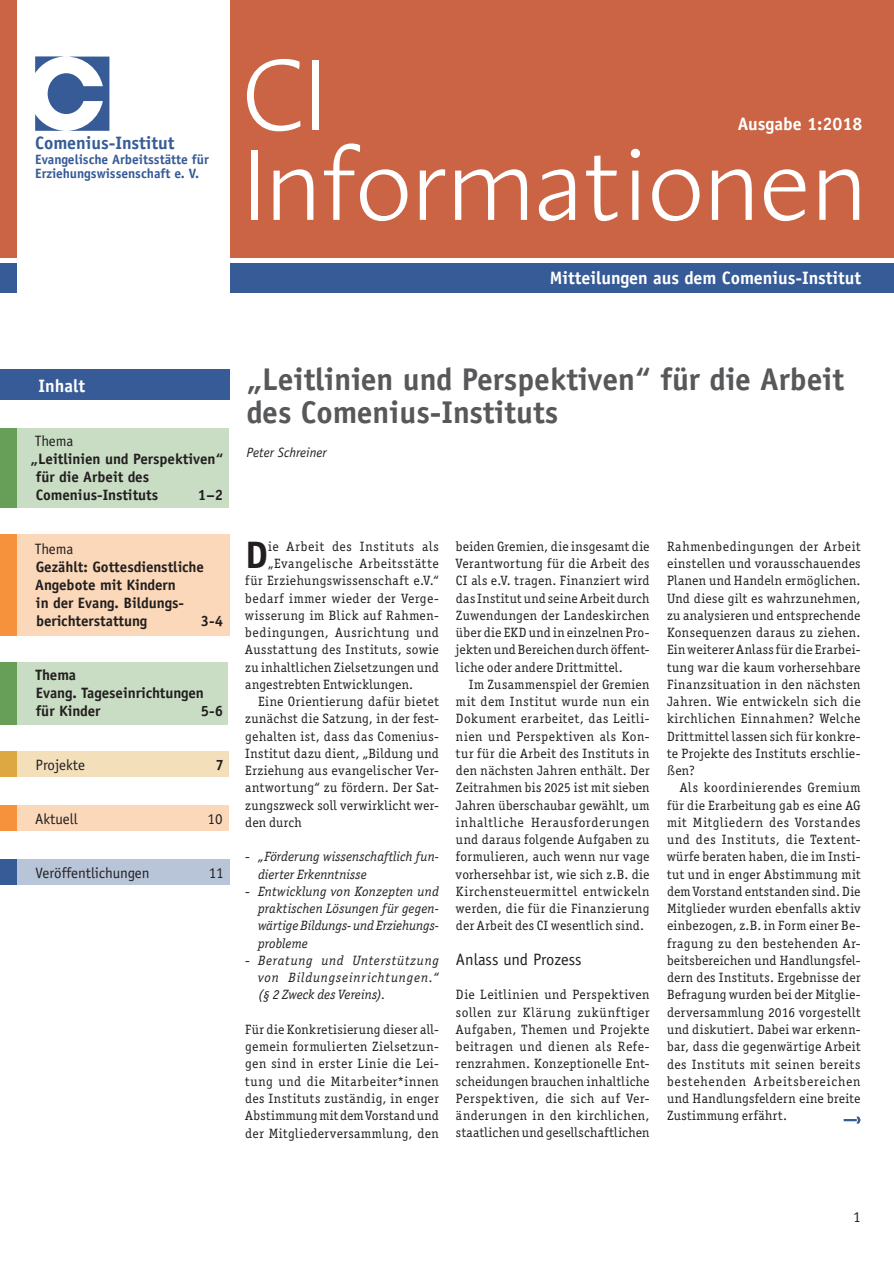
<style>
.page{position:relative;width:894px;height:1264px;background:#fff}
.page>*{position:absolute;margin:0;border:0;box-sizing:border-box;transform-origin:0 0}
.t1{font:300 103.5px "Linotype Aroma";letter-spacing:-.035em;color:#fff}
.t2{font:700 38.4px "Officina Sans LT";color:#231f20}
.t3{font:700 31.5px/33px "Officina Sans LT";color:#57585a}
.t4{font:700 18px "Officina Sans LT";color:#fff}
.t5{font:700 18px "Officina Sans LT";color:#365b96}
.t6{font:16.5px "Officina Sans LT";color:#231f20}
.t7{font:700 15px/18px "Officina Sans LT";color:#231f20}
.t8{font:15px "Officina Sans LT";color:#231f20}
.t9{font:700 15px "Officina Ser ITC Std";color:#231f20}
.t10{font:13.5px/17.2px "Officina Ser ITC Std";letter-spacing:.035em;color:#231f20;text-align:justify}
.t11{font:italic 13.5px/17.2px "Officina Ser ITC Std";letter-spacing:.01em;color:#231f20;text-align:justify}
.t12{font:700 13.5px/14.2px "Officina Sans LT";color:#365b96}
.t13{font:13.5px "Officina Ser ITC Std";letter-spacing:.055em;color:#231f20}
.t14{font:13.5px "Officina Ser ITC Std";letter-spacing:.06em;color:#231f20}
.t15{font:italic 13.5px "Officina Sans";letter-spacing:.005em;color:#231f20}
.t16{font:13.5px "Officina Ser ITC Std";letter-spacing:.015em;color:#231f20}
.s1{font-style:normal}
</style>
<div class="page">
<div style="left:0;top:428px;width:229px;height:79px;background:#679f59"></div>
<div style="left:0;top:535px;width:230px;height:101px;background:#f6923b"></div>
<div style="left:0;top:805px;width:229px;height:26px;background:#f6923b"></div>
<div style="left:0;top:751px;width:229px;height:26px;background:#dda841"></div>
<div style="left:0;top:859px;width:229px;height:26px;background:#365b96"></div>
<div style="left:0;top:662px;width:228px;height:62px;background:#679f59"></div>
<div style="left:0;top:263px;width:894px;height:29px;background:#365b96"></div>
<div style="left:0;top:0;width:894px;height:258px;background:#ca6445"></div>
<div style="left:17px;top:0;width:213px;height:371px;background:#fff"></div>
<svg style="left:35px;top:56px;width:74px;height:75px"></svg>
<div style="left:17px;top:369px;width:213px;height:31px;background:#365b96"></div>
<div style="left:0;top:369px;width:26px;height:31px;background:#365b96"></div>
<svg style="left:17px;top:428px;width:213px;height:457px"></svg>
<svg style="left:843px;top:1116px;width:18px;height:8px"></svg>
<h3 class="t5" style="left:35px;top:132px;width:141px">Comenius-Institut</h3>
<p class="t12" style="left:35px;top:152px;width:175px">Evangelische Arbeitsstätte für<br>Erziehungswissenschaft e. V.</p>
<h1 class="t1" style="left:241px;top:31px;width:89px">CI</h1>
<h3 class="t4" style="left:737px;top:113px;width:126px">Ausgabe 1:2018</h3>
<h1 class="t1" style="left:241px;top:121px;width:629px">Informationen</h1>
<h3 class="t4" style="left:549px;top:267px;width:313px">Mitteilungen aus dem Comenius-Institut</h3>
<h3 class="t4" style="left:38px;top:374px;width:48px">Inhalt</h3>
<p class="t8" style="left:35px;top:432px;width:40px">Thema</p>
<p class="t7" style="left:36px;top:450px;width:189px;text-indent:-5px">„Leitlinien und Perspektiven“ für die Arbeit des<br>Comenius-Instituts</p>
<p class="t7" style="left:198px;top:486px;width:27px">1–2</p>
<p class="t8" style="left:35px;top:540px;width:40px">Thema</p>
<p class="t7" style="left:35px;top:558px;width:170px">Gezählt: Gottesdienstliche<br>Angebote mit Kindern<br>in der Evang. Bildungs&shy;berichterstattung</p>
<p class="t7" style="left:201px;top:612px;width:24px">3-4</p>
<p class="t7" style="left:36px;top:666px;width:170px">Thema<br>Evang. Tageseinrichtungen für Kinder</p>
<p class="t7" style="left:201px;top:702px;width:24px">5-6</p>
<p class="t8" style="left:36px;top:756px;width:51px">Projekte</p>
<p class="t9" style="left:216px;top:756px;width:10px">7</p>
<p class="t8" style="left:35px;top:810px;width:44px">Aktuell</p>
<p class="t8" style="left:208px;top:810px;width:16px">10</p>
<p class="t8" style="left:36px;top:864px;width:115px">Veröffentlichungen</p>
<p class="t8" style="left:209px;top:864px;width:16px">11</p>
<h3 class="t3" style="left:246px;top:362px;width:599px">„Leitlinien und Perspektiven“ für die Arbeit des Comenius-Instituts</h3>
<p class="t15" style="left:246px;top:445px;width:82px">Peter Schreiner</p>
<h2 class="t2" style="left:245px;top:531px;width:24px">D</h2>
<p class="t14" style="left:268px;top:538px;width:172px">ie Arbeit des Instituts als</p>
<p class="t13" style="left:268px;top:556px;width:172px">„Evangelische Arbeitsstätte</p>
<p class="t10" style="left:245px;top:572px;width:195px">für Erziehungswissenschaft e.V.“</p>
<p class="t10" style="left:245px;top:589px;width:195px">bedarf immer wieder der Verge-</p>
<p class="t10" style="left:245px;top:607px;width:195px">wisserung im Blick auf Rahmen-</p>
<p class="t10" style="left:245px;top:624px;width:195px">bedingungen, Ausrichtung und</p>
<p class="t10" style="left:245px;top:641px;width:195px">Ausstattung des Instituts, sowie</p>
<p class="t10" style="left:245px;top:658px;width:195px">zu inhaltlichen Zielsetzungen und</p>
<p class="t10" style="left:245px;top:676px;width:169px">angestrebten Entwicklungen.</p>
<p class="t10" style="left:258px;top:693px;width:182px">Eine Orientierung dafür bietet</p>
<p class="t10" style="left:245px;top:710px;width:195px">zunächst die Satzung, in der fest-</p>
<p class="t10" style="left:245px;top:727px;width:194px">gehalten ist, dass das Comenius-</p>
<p class="t10" style="left:245px;top:745px;width:195px">Institut dazu dient, „Bildung und</p>
<p class="t10" style="left:245px;top:762px;width:195px">Erziehung aus evangelischer Ver-</p>
<p class="t10" style="left:245px;top:779px;width:195px">antwortung“ zu fördern. Der Sat-</p>
<p class="t10" style="left:245px;top:796px;width:195px">zungszweck soll verwirklicht wer-</p>
<p class="t16" style="left:245px;top:814px;width:58px">den durch</p>
<p class="t11" style="left:258px;top:848px;width:182px;text-indent:-13px"><span class="s1">-</span> „Förderung wissenschaftlich fun&shy;dierter Erkenntnisse</p>
<p class="t11" style="left:258px;top:883px;width:182px;text-indent:-13px"><span class="s1">-</span> Entwicklung von Konzepten und praktischen Lösungen für gegen&shy;wärtige Bildungs- und Erziehungs&shy;probleme</p>
<p class="t11" style="left:258px;top:952px;width:182px;text-indent:-13px"><span class="s1">-</span> Beratung und Unterstützung von Bildungseinrichtungen.“ (§ 2 Zweck des Vereins).</p>
<p class="t10" style="left:245px;top:1021px;width:195px">Für die Konkretisierung dieser all&shy;gemein formulierten Zielsetzun&shy;gen sind in erster Linie die Lei&shy;tung und die Mitarbeiter*innen des Instituts zuständig, in enger Abstimmung mit dem Vorstand und der Mitgliederversammlung, den</p>
<p class="t10" style="left:456px;top:538px;width:195px">beiden Gremien, die insgesamt die Verantwortung für die Arbeit des CI als e.V. tragen. Finanziert wird das Institut und seine Arbeit durch Zuwendungen der Landeskirchen über die EKD und in einzelnen Pro&shy;jekten und Bereichen durch öffent&shy;liche oder andere Drittmittel.</p>
<p class="t10" style="left:456px;top:676px;width:195px;text-indent:13px">Im Zusammenspiel der Gremien mit dem Institut wurde nun ein Dokument erarbeitet, das Leitli&shy;nien und Perspektiven als Kon&shy;tur für die Arbeit des Instituts in den nächsten Jahren enthält. Der Zeitrahmen bis 2025 ist mit sieben Jahren überschaubar gewählt, um inhaltliche Herausforderungen und daraus folgende Aufgaben zu formulieren, auch wenn nur vage vorhersehbar ist, wie sich z.B. die Kirchensteuermittel entwickeln werden, die für die Finanzierung der Arbeit des CI wesentlich sind.</p>
<p class="t6" style="left:456px;top:950px;width:127px">Anlass und Prozess</p>
<p class="t10" style="left:456px;top:986px;width:195px">Die Leitlinien und Perspektiven sollen zur Klärung zukünftiger Aufgaben, Themen und Projekte beitragen und dienen als Refe&shy;renzrahmen. Konzeptionelle Ent&shy;scheidungen brauchen inhaltliche Perspektiven, die sich auf Ver&shy;änderungen in den kirchlichen, staatlichen und gesellschaftlichen</p>
<p class="t10" style="left:667px;top:538px;width:195px">Rahmenbedingungen der Arbeit einstellen und vorausschauendes Planen und Handeln ermöglichen.<br>Und diese gilt es wahrzunehmen, zu analysieren und entsprechende Konsequenzen daraus zu ziehen.<br>Ein weiterer Anlass für die Erarbei&shy;tung war die kaum vorhersehbare Finanzsituation in den nächsten Jahren. Wie entwickeln sich die kirchlichen Einnahmen? Welche Drittmittel lassen sich für konkre&shy;te Projekte des Instituts erschlie&shy;ßen?</p>
<p class="t10" style="left:667px;top:779px;width:195px;text-indent:13px">Als koordinierendes Gremium für die Erarbeitung gab es eine AG mit Mitgliedern des Vorstandes und des Instituts, die Textent&shy;würfe beraten haben, die im Insti&shy;tut und in enger Abstimmung mit dem Vorstand entstanden sind. Die Mitglieder wurden ebenfalls aktiv einbezogen, z.B. in Form einer Be&shy;fragung zu den bestehenden Ar&shy;beitsbereichen und Handlungsfel&shy;dern des Instituts. Ergebnisse der Befragung wurden bei der Mitglie&shy;derversammlung 2016 vorgestellt und diskutiert. Dabei war erkenn&shy;bar, dass die gegenwärtige Arbeit des Instituts mit seinen bereits bestehenden Arbeitsbereichen und Handlungsfeldern eine breite Zustimmung erfährt.</p>
<p class="t8" style="left:853px;top:1208px;width:9px">1</p>
</div>
